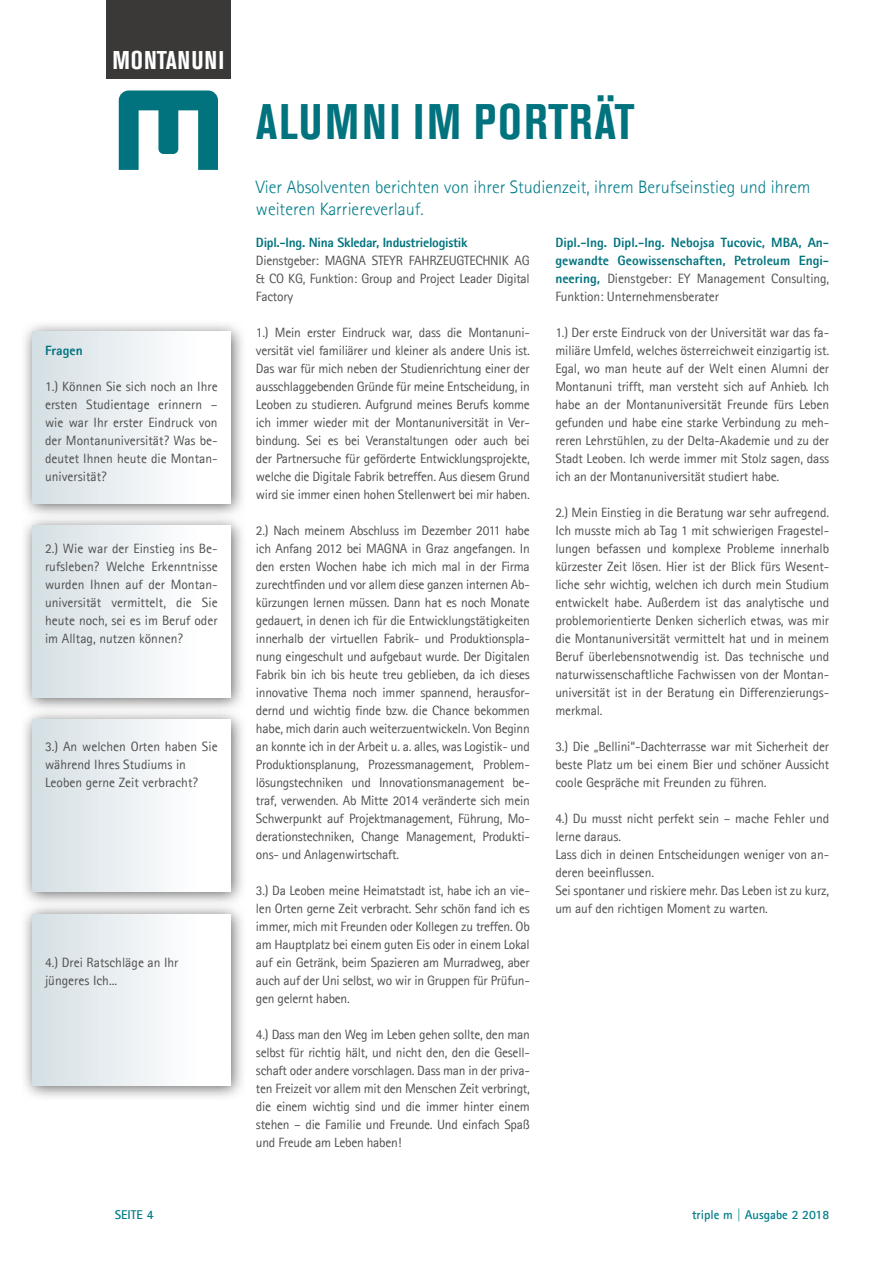
<style>
.page{position:relative;width:893px;height:1263px;background:#fff}
.page>*{position:absolute;margin:0;border:0;box-sizing:border-box;transform-origin:0 0}
.t1{font:700 condensed 49.5px "Akzidenz Grotesk BE";letter-spacing:.04em;color:#00737e}
.t2{font:700 condensed 25.5px "Akzidenz Grotesk BE";letter-spacing:.035em;color:#fff}
.t3{font:300 18px/21.6px "Agfa Rotis Sans Serif";color:#007c88}
.t4{font:13.5px/18px "Agfa Rotis Sans Serif";letter-spacing:-.01em;color:#50504f;text-align:justify}
.t5{font:800 13.5px/18px "Agfa Rotis Sans Serif";color:#00737e;text-align:justify}
.t6{font:800 13.5px "Agfa Rotis Sans Serif";letter-spacing:-.02em;color:#00737e}
.t7{font:700 12.75px "Agfa Rotis Sans Serif";color:#007c88}
.s1{font-weight:400;color:#50504f}
</style>
<div class="page">
<div style="left:20px;top:320px;width:227px;height:200px;background:#000;opacity:.6"></div>
<div style="left:32px;top:332px;width:198px;height:172px;background:linear-gradient(to right,#d6e0e4,#fff)"></div>
<div style="left:20px;top:514px;width:227px;height:200px;background:#000;opacity:.6"></div>
<div style="left:32px;top:526px;width:198px;height:172px;background:linear-gradient(to right,#d6e0e4,#fff)"></div>
<div style="left:20px;top:708px;width:227px;height:200px;background:#000;opacity:.6"></div>
<div style="left:32px;top:720px;width:198px;height:172px;background:linear-gradient(to right,#d6e0e4,#fff)"></div>
<div style="left:20px;top:902px;width:227px;height:200px;background:#000;opacity:.6"></div>
<div style="left:32px;top:914px;width:198px;height:172px;background:linear-gradient(to right,#d6e0e4,#fff)"></div>
<div style="left:106px;top:0;width:124px;height:79px;background:#3a3938"></div>
<svg style="left:118px;top:90px;width:100px;height:80px"></svg>
<h2 class="t2" style="left:112px;top:45px;width:113px">MONTANUNI</h2>
<p class="t5" style="left:45px;top:341px;width:39px">Fragen</p>
<p class="t4" style="left:45px;top:377px;width:174px">1.) Können Sie sich noch an Ihre ersten Studientage erinnern – wie war Ihr erster Eindruck von der Montanuniversität? Was be&shy;deutet Ihnen heute die Montan&shy;universität?</p>
<p class="t4" style="left:45px;top:539px;width:174px">2.) Wie war der Einstieg ins Be&shy;rufsleben? Welche Erkenntnisse wurden Ihnen auf der Montan&shy;universität vermittelt, die Sie heute noch, sei es im Beruf oder im Alltag, nutzen können?</p>
<p class="t4" style="left:45px;top:737px;width:174px;text-align:left">3.) An welchen Orten haben Sie während Ihres Studiums in<br>Leoben gerne Zeit verbracht?</p>
<p class="t4" style="left:45px;top:953px;width:135px">4.) Drei Ratschläge an Ihr jüngeres Ich...</p>
<h1 class="t1" style="left:256px;top:94px;width:380px">ALUMNI IM PORTRÄT</h1>
<h3 class="t3" style="left:256px;top:176px;width:556px">Vier Absolventen berichten von ihrer Studienzeit, ihrem Berufseinstieg und ihrem weiteren Karriereverlauf.</h3>
<p class="t6" style="left:256px;top:234px;width:213px">Dipl.-Ing. Nina Skledar, Industrielogistik</p>
<p class="t4" style="left:256px;top:251px;width:275px">Dienstgeber: MAGNA STEYR FAHRZEUGTECHNIK AG &amp; CO KG, Funktion: Group and Project Leader Digital Factory</p>
<p class="t4" style="left:256px;top:323px;width:275px">1.) Mein erster Eindruck war, dass die Montanuni&shy;versität viel familiärer und kleiner als andere Unis ist.<br>Das war für mich neben der Studienrichtung einer der ausschlaggebenden Gründe für meine Entscheidung, in Leoben zu studieren. Aufgrund meines Berufs komme ich immer wieder mit der Montanuniversität in Ver&shy;bindung. Sei es bei Veranstaltungen oder auch bei der Partnersuche für geförderte Entwicklungsprojekte, welche die Digitale Fabrik betreffen. Aus diesem Grund wird sie immer einen hohen Stellenwert bei mir haben.</p>
<p class="t4" style="left:256px;top:521px;width:275px">2.) Nach meinem Abschluss im Dezember 2011 habe ich Anfang 2012 bei MAGNA in Graz angefangen. In den ersten Wochen habe ich mich mal in der Firma zurechtfinden und vor allem diese ganzen internen Ab&shy;kürzungen lernen müssen. Dann hat es noch Monate gedauert, in denen ich für die Entwicklungstätigkeiten innerhalb der virtuellen Fabrik- und Produktionspla&shy;nung eingeschult und aufgebaut wurde. Der Digitalen Fabrik bin ich bis heute treu geblieben, da ich dieses innovative Thema noch immer spannend, herausfor&shy;dernd und wichtig finde bzw. die Chance bekommen habe, mich darin auch weiterzuentwickeln. Von Beginn an konnte ich in der Arbeit u. a. alles, was Logistik- und Produktionsplanung, Prozessmanagement, Problem&shy;lösungstechniken und Innovationsmanagement be&shy;traf, verwenden. Ab Mitte 2014 veränderte sich mein Schwerpunkt auf Projektmanagement, Führung, Mo&shy;derationstechniken, Change Management, Produkti&shy;ons- und Anlagenwirtschaft.</p>
<p class="t4" style="left:256px;top:881px;width:275px">3.) Da Leoben meine Heimatstadt ist, habe ich an vie&shy;len Orten gerne Zeit verbracht. Sehr schön fand ich es immer, mich mit Freunden oder Kollegen zu treffen. Ob am Hauptplatz bei einem guten Eis oder in einem Lokal auf ein Getränk, beim Spazieren am Murradweg, aber auch auf der Uni selbst, wo wir in Gruppen für Prüfun&shy;gen gelernt haben.</p>
<p class="t4" style="left:256px;top:1025px;width:275px">4.) Dass man den Weg im Leben gehen sollte, den man selbst für richtig hält, und nicht den, den die Gesell&shy;schaft oder andere vorschlagen. Dass man in der priva&shy;ten Freizeit vor allem mit den Menschen Zeit verbringt, die einem wichtig sind und die immer hinter einem stehen – die Familie und Freunde. Und einfach Spaß und Freude am Leben haben!</p>
<p class="t5" style="left:555px;top:233px;width:275px">Dipl.-Ing. Dipl.-Ing. Nebojsa Tucovic, MBA, An&shy;gewandte Geowissenschaften, Petroleum Engi&shy;neering, <span class="s1">Dienstgeber: EY Management Consulting, Funktion: Unternehmensberater</span></p>
<p class="t4" style="left:555px;top:323px;width:275px">1.) Der erste Eindruck von der Universität war das fa&shy;miliäre Umfeld, welches österreichweit einzigartig ist.<br>Egal, wo man heute auf der Welt einen Alumni der Montanuni trifft, man versteht sich auf Anhieb. Ich habe an der Montanuniversität Freunde fürs Leben gefunden und habe eine starke Verbindung zu meh&shy;reren Lehrstühlen, zu der Delta-Akademie und zu der Stadt Leoben. Ich werde immer mit Stolz sagen, dass ich an der Montanuniversität studiert habe.</p>
<p class="t4" style="left:555px;top:503px;width:275px">2.) Mein Einstieg in die Beratung war sehr aufregend.<br>Ich musste mich ab Tag 1 mit schwierigen Fragestel&shy;lungen befassen und komplexe Probleme innerhalb kürzester Zeit lösen. Hier ist der Blick fürs Wesent&shy;liche sehr wichtig, welchen ich durch mein Studium entwickelt habe. Außerdem ist das analytische und problemorientierte Denken sicherlich etwas, was mir die Montanuniversität vermittelt hat und in meinem Beruf überlebensnotwendig ist. Das technische und naturwissenschaftliche Fachwissen von der Montan&shy;universität ist in der Beratung ein Differenzierungs&shy;merkmal.</p>
<p class="t4" style="left:555px;top:737px;width:275px">3.) Die „Bellini“-Dachterrasse war mit Sicherheit der beste Platz um bei einem Bier und schöner Aussicht coole Gespräche mit Freunden zu führen.</p>
<p class="t4" style="left:555px;top:809px;width:275px;text-align:left">4.) Du musst nicht perfekt sein – mache Fehler und lerne daraus.<br>Lass dich in deinen Entscheidungen weniger von an&shy;deren beeinflussen.<br>Sei spontaner und riskiere mehr. Das Leben ist zu kurz, um auf den richtigen Moment zu warten.</p>
<p class="t7" style="left:115px;top:1207px;width:40px">SEITE 4</p>
<p class="t7" style="left:692px;top:1207px;width:139px">triple m | Ausgabe 2 2018</p>
</div>
